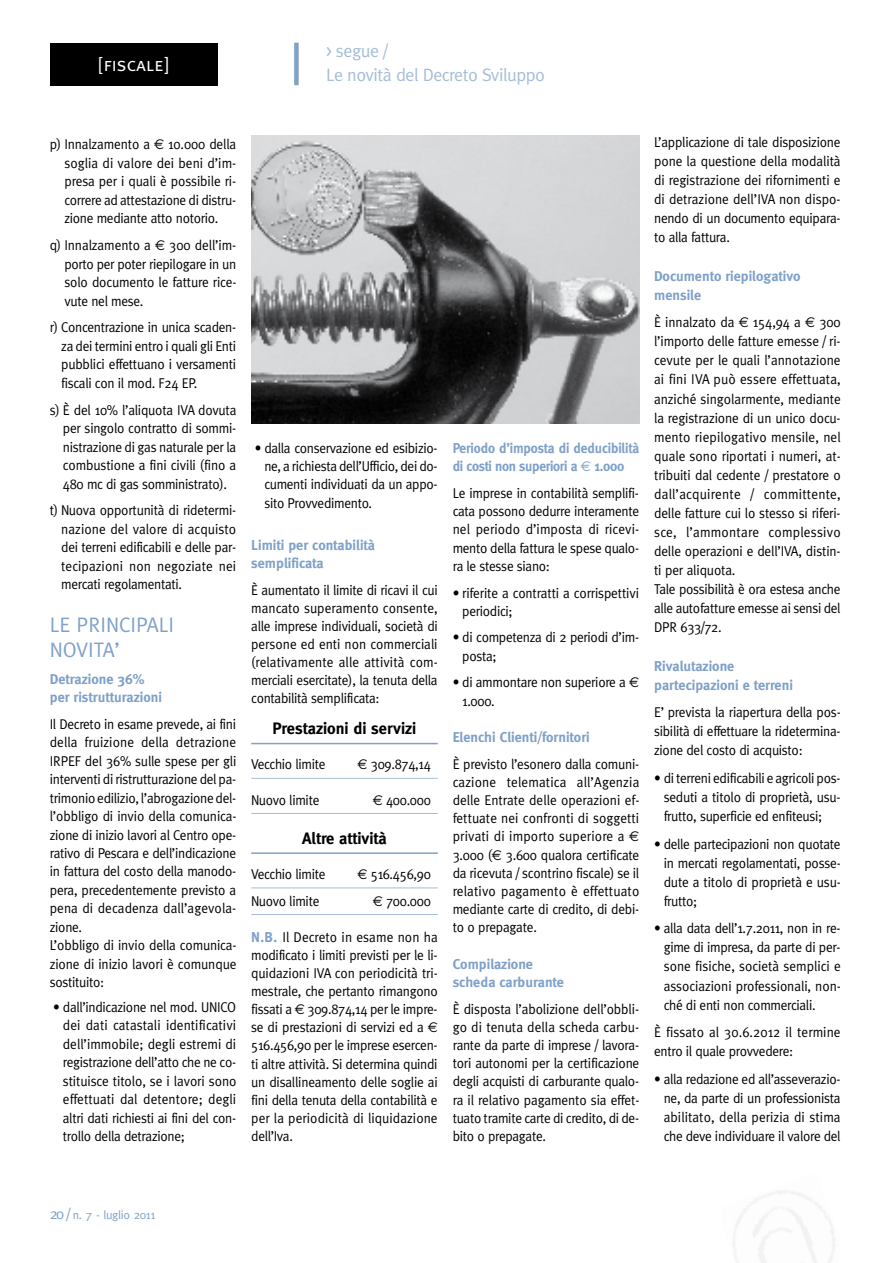
<style>
.page{position:relative;width:893px;height:1263px;background:#fff}
.page>*{position:absolute;margin:0;border:0;box-sizing:border-box;transform-origin:0 0}
.t1{font:21px/24.5px "Meta";color:#80a1c8}
.t2{font:19.2px "Meta Caps";color:#fff}
.t3{font:18px/24px "Meta";letter-spacing:-.025em;color:#a6bdd9}
.t4{font:700 16.5px "Meta";color:#000}
.t5{font:14.25px/18.1px "Meta";letter-spacing:-.02em;color:#000;text-align:justify;scale:.94 1}
.t6{font:700 14.25px/18.1px "Meta";color:#80a1c8}
.t7{font:700 14.25px/18.1px "Meta";color:#80a1c8;scale:.95 1}
.t8{font:12px "Meta";letter-spacing:-.025em;color:#80a1c8}
.s1{font-family:"Euro Sans"}
.s2{font-weight:700;color:#80a1c8}
.s3{font-family:"Euro Sans";font-weight:400}
.s4{font-size:15px}
</style>
<div class="page">
<div style="left:50px;top:43px;width:167px;height:42px;background:#000"></div>
<hr style="left:251px;top:743px;width:187px;height:1px;background:#80a1c8">
<hr style="left:251px;top:778px;width:187px;height:1px;background:#a6bdd9">
<hr style="left:251px;top:813px;width:187px;height:1px;background:#a6bdd9">
<hr style="left:251px;top:852px;width:187px;height:2px;background:#80a1c8">
<hr style="left:251px;top:887px;width:187px;height:1px;background:#a6bdd9">
<hr style="left:251px;top:914px;width:187px;height:1px;background:#a6bdd9">
<img style="left:251px;top:136px;width:388px;height:288px">
<div style="left:294px;top:43px;width:5px;height:42px;background:#80a1c8"></div>
<h2 class="t2" style="left:99px;top:53px;width:71px">[fiscale]</h2>
<p class="t3" style="left:326px;top:38px;width:220px">&gt; segue /<br>Le novità del Decreto Sviluppo</p>
<p class="t5" style="left:64px;top:135px;width:184px;text-indent:-15px">p) Innalzamento a <span class="s1">€</span> 10.000 della soglia di valore dei beni d’im&shy;presa per i quali è possibile ri&shy;correre ad attestazione di distru&shy;zione mediante atto notorio.</p>
<p class="t5" style="left:64px;top:236px;width:184px;text-indent:-15px">q) Innalzamento a <span class="s1">€</span> 300 dell’im&shy;porto per poter riepilogare in un solo documento le fatture rice&shy;vute nel mese.</p>
<p class="t5" style="left:61px;top:318px;width:188px;text-indent:-11px">r) Concentrazione in unica scaden&shy;za dei termini entro i quali gli Enti pubblici effettuano i versamenti fiscali con il mod. F24 EP.</p>
<p class="t5" style="left:63px;top:400px;width:186px;text-indent:-13px">s) È del 10% l’aliquota IVA dovuta per singolo contratto di sommi&shy;nistrazione di gas naturale per la combustione a fini civili (fino a 480 mc di gas somministrato).</p>
<p class="t5" style="left:61px;top:501px;width:188px;text-indent:-11px">t) Nuova opportunità di ridetermi&shy;nazione del valore di acquisto dei terreni edificabili e delle par&shy;tecipazioni non negoziate nei mercati regolamentati.</p>
<h1 class="t1" style="left:50px;top:612px;width:126px">LE PRINCIPALI<br>NOVITA’</h1>
<p class="t6" style="left:50px;top:669px;width:114px">Detrazione 36% per ristrutturazioni</p>
<p class="t5" style="left:50px;top:714px;width:200px;text-align:left">Il Decreto in esame prevede, ai fini della fruizione della detrazione<br>IRPEF del 36% sulle spese per gli interventi di ristrutturazione del pa&shy;trimonio edilizio, l’abrogazione del&shy;l’obbligo di invio della comunica&shy;zione di inizio lavori al Centro ope&shy;rativo di Pescara e dell’indicazione in fattura del costo della manodo&shy;pera, precedentemente previsto a pena di decadenza dall’agevola&shy;zione.<br>L’obbligo di invio della comunica&shy;zione di inizio lavori è comunque sostituito:</p>
<p class="t5" style="left:63px;top:997px;width:186px;text-indent:-10px">• dall’indicazione nel mod. UNICO dei dati catastali identificativi dell’immobile; degli estremi di registrazione dell’atto che ne co&shy;stituisce titolo, se i lavori sono effettuati dal detentore; degli altri dati richiesti ai fini del con&shy;trollo della detrazione;</p>
<p class="t5" style="left:264px;top:439px;width:186px;text-indent:-10px">• dalla conservazione ed esibizio&shy;ne, a richiesta dell’Ufficio, dei do&shy;cumenti individuati da un appo&shy;sito Provvedimento.</p>
<p class="t6" style="left:251px;top:536px;width:125px">Limiti per contabilità semplificata</p>
<p class="t5" style="left:251px;top:581px;width:200px">È aumentato il limite di ricavi il cui mancato superamento consente, alle imprese individuali, società di persone ed enti non commerciali (relativamente alle attività com&shy;merciali esercitate), la tenuta della contabilità semplificata:</p>
<p class="t4" style="left:273px;top:719px;width:145px">Prestazioni di servizi</p>
<p class="t5" style="left:251px;top:755px;width:81px">Vecchio limite</p>
<p class="t5" style="left:358px;top:755px;width:79px"><span class="s1">€</span> 309.874,14</p>
<p class="t5" style="left:251px;top:790px;width:74px">Nuovo limite</p>
<p class="t5" style="left:373px;top:790px;width:63px"><span class="s1">€</span> 400.000</p>
<p class="t4" style="left:302px;top:829px;width:86px">Altre attività</p>
<p class="t5" style="left:251px;top:865px;width:81px">Vecchio limite</p>
<p class="t5" style="left:358px;top:865px;width:79px"><span class="s1">€</span> 516.456,90</p>
<p class="t5" style="left:251px;top:891px;width:74px">Nuovo limite</p>
<p class="t5" style="left:373px;top:891px;width:63px"><span class="s1">€</span> 700.000</p>
<p class="t5" style="left:251px;top:928px;width:200px"><span class="s2">N.B.</span> Il Decreto in esame non ha modificato i limiti previsti per le li&shy;quidazioni IVA con periodicità tri&shy;mestrale, che pertanto rimangono fissati a <span class="s1">€</span> 309.874,14 per le impre&shy;se di prestazioni di servizi ed a <span class="s1">€ </span>516.456,90 per le imprese esercen&shy;ti altre attività. Si determina quindi un disallineamento delle soglie ai fini della tenuta della contabilità e per la periodicità di liquidazione dell’Iva.</p>
<p class="t7" style="left:453px;top:439px;width:198px">Periodo d’imposta di deducibilità di costi non superiori a <span class="s3">€</span> 1.000</p>
<p class="t5" style="left:453px;top:484px;width:200px">Le imprese in contabilità semplifi&shy;cata possono dedurre interamente nel periodo d’imposta di ricevi&shy;mento della fattura le spese qualo&shy;ra le stesse siano:</p>
<p class="t5" style="left:462px;top:583px;width:190px;text-indent:-10px">• riferite a contratti a corrispettivi periodici;</p>
<p class="t5" style="left:462px;top:628px;width:190px;text-indent:-10px">• di competenza di 2 periodi d’im&shy;posta;</p>
<p class="t5" style="left:462px;top:673px;width:190px;text-indent:-10px">• di ammontare non superiore a <span class="s1">€<br></span>1.000.</p>
<p class="t6" style="left:453px;top:728px;width:138px">Elenchi Clienti/fornitori</p>
<p class="t5" style="left:453px;top:754px;width:200px">È previsto l’esonero dalla comuni&shy;cazione telematica all’Agenzia delle Entrate delle operazioni ef&shy;fettuate nei confronti di soggetti privati di importo superiore a <span class="s1">€ </span>3.000 (<span class="s1">€</span> 3.600 qualora certificate da ricevuta / scontrino fiscale) se il relativo pagamento è effettuato mediante carte di credito, di debi&shy;to o prepagate.</p>
<p class="t6" style="left:453px;top:955px;width:113px">Compilazione scheda carburante</p>
<p class="t5" style="left:453px;top:999px;width:200px">È disposta l’abolizione dell’obbli&shy;go di tenuta della scheda carbu&shy;rante da parte di imprese / lavora&shy;tori autonomi per la certificazione degli acquisti di carburante qualo&shy;ra il relativo pagamento sia effet&shy;tuato tramite carte di credito, di de&shy;bito o prepagate.</p>
<p class="t5" style="left:654px;top:132px;width:200px;line-height:19px">L’applicazione di tale disposizione pone la questione della modalità di registrazione dei rifornimenti e di detrazione dell’IVA non dispo&shy;nendo di un documento equipara&shy;to alla fattura.</p>
<p class="t6" style="left:654px;top:266px;width:148px;line-height:19px">Documento riepilogativo mensile</p>
<p class="t5" style="left:654px;top:313px;width:200px;line-height:19px;text-align:left">È innalzato da <span class="s1">€</span> 154,94 a <span class="s1">€</span> 300 l’importo delle fatture emesse / ri&shy;cevute per le quali l’annotazione ai fini IVA può essere effettuata, anziché singolarmente, mediante la registrazione di un unico docu&shy;mento riepilogativo mensile, nel quale sono riportati i numeri, at&shy;tribuiti dal cedente / prestatore o dall’acquirente / committente, delle fatture cui lo stesso si riferi&shy;sce, l’ammontare complessivo delle operazioni e dell’IVA, distin&shy;ti per aliquota.<br>Tale possibilità è ora estesa anche alle autofatture emesse ai sensi del<br>DPR 633/72.</p>
<p class="t6" style="left:654px;top:656px;width:140px;line-height:19px">Rivalutazione partecipazioni e terreni</p>
<p class="t5" style="left:654px;top:702px;width:200px;line-height:19px">E’ prevista la riapertura della pos&shy;sibilità di effettuare la ridetermina&shy;zione del costo di acquisto:</p>
<p class="t5" style="left:664px;top:768px;width:190px;line-height:19px;text-indent:-10px">• di terreni edificabili e agricoli pos&shy;seduti a titolo di proprietà, usu&shy;frutto, superficie ed enfiteusi;</p>
<p class="t5" style="left:664px;top:834px;width:190px;line-height:19px;text-indent:-10px">• delle partecipazioni non quotate in mercati regolamentati, posse&shy;dute a titolo di proprietà e usu&shy;frutto;</p>
<p class="t5" style="left:664px;top:919px;width:190px;line-height:19px;text-indent:-10px">• alla data dell’1.7.2011, non in re&shy;gime di impresa, da parte di per&shy;sone fisiche, società semplici e associazioni professionali, non&shy;ché di enti non commerciali.</p>
<p class="t5" style="left:654px;top:1022px;width:200px;line-height:19px">È fissato al 30.6.2012 il termine entro il quale provvedere:</p>
<p class="t5" style="left:664px;top:1069px;width:190px;line-height:19px;text-indent:-10px">• alla redazione ed all’asseverazio&shy;ne, da parte di un professionista abilitato, della perizia di stima che deve individuare il valore del</p>
<p class="t8" style="left:50px;top:1208px;width:107px"><span class="s4">20 /</span> n. 7 - luglio 2011</p>
</div>
